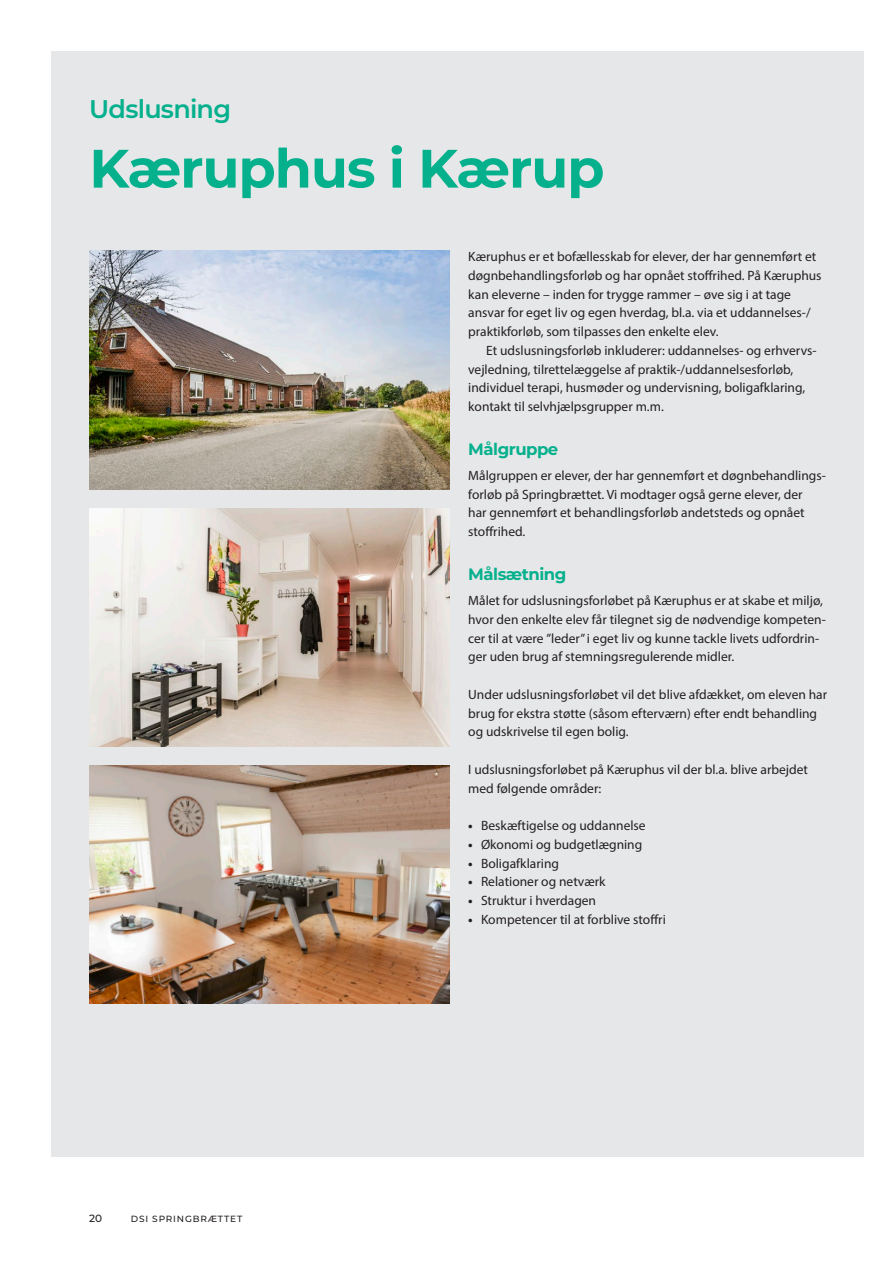
<style>
.page{position:relative;width:893px;height:1263px;background:#fff}
.page>*{position:absolute;margin:0;border:0;box-sizing:border-box;transform-origin:0 0}
.Overskrift_3{font:700 54px "Montserrat";letter-spacing:-.02em;color:#05b08d}
.Stor_underrubrik{font:600 25.5px "Montserrat";letter-spacing:-.03em;color:#05b08d}
.Mellemrubrik{font:700 16.5px "Montserrat";letter-spacing:-.03em;color:#05b08d}
.Brød_u_indryk{font:13.5px/18.8px "Myriad Pro";color:#231f20}
.Brød{font:13.5px/18.8px "Myriad Pro";color:#231f20}
.t1{font:500 10.5px "Montserrat";color:#231f20}
.t2{font:500 9px "Montserrat";letter-spacing:.09em;color:#231f20}
.s1{font-weight:700}
</style>
<div class="page">
<div style="left:51px;top:51px;width:812px;height:1106px;background:#e6e7e9"></div>
<img style="left:89px;top:251px;width:361px;height:238px">
<img style="left:89px;top:508px;width:361px;height:238px">
<img style="left:89px;top:765px;width:361px;height:238px">
<p class="Stor_underrubrik" style="left:89px;top:91px;width:143px">Udslusning</p>
<p class="Overskrift_3" style="left:89px;top:130px;width:517px">Kæruphus i Kærup</p>
<p class="t1" style="left:89px;top:1211px;width:14px">20</p>
<p class="t2" style="left:131px;top:1212px;width:113px">DSI SPRINGBRÆTTET</p>
<p class="Brød_u_indryk" style="left:468px;top:247px;width:355px">Kæruphus er et bofællesskab for elever, der har gennemført et døgnbehandlingsforløb og har opnået stoffrihed. På Kæruphus kan eleverne – inden for trygge rammer – øve sig i at tage ansvar for eget liv og egen hverdag, bl.a. via et uddannelses-/ praktikforløb, som tilpasses den enkelte elev.</p>
<p class="Brød" style="left:468px;top:341px;width:350px;text-indent:18px">Et udslusningsforløb inkluderer: uddannelses- og erhvervs&shy;vejledning, tilrettelæggelse af praktik-/uddannelsesforløb, individuel terapi, husmøder og undervisning, boligafklaring, kontakt til selvhjælpsgrupper m.m.</p>
<p class="Mellemrubrik" style="left:468px;top:437px;width:92px">Målgruppe</p>
<p class="Brød_u_indryk" style="left:468px;top:466px;width:359px">Målgruppen er elever, der har gennemført et døgnbehandlings&shy;forløb på Springbrættet. Vi modtager også gerne elever, der<br>har gennemført et behandlingsforløb andetsteds og opnået stoffrihed.</p>
<p class="Mellemrubrik" style="left:468px;top:562px;width:100px">Målsætning</p>
<p class="Brød_u_indryk" style="left:468px;top:591px;width:359px">Målet for udslusningsforløbet på Kæruphus er at skabe et miljø, hvor den enkelte elev får tilegnet sig de nødvendige kompeten&shy;cer til at være ”leder” i eget liv og kunne tackle livets udfordrin&shy;ger uden brug af stemningsregulerende midler.</p>
<p class="Brød_u_indryk" style="left:468px;top:685px;width:360px">Under udslusningsforløbet vil det blive afdækket, om eleven har brug for ekstra støtte (såsom efterværn) efter endt behandling og udskrivelse til egen bolig.</p>
<p class="Brød_u_indryk" style="left:468px;top:760px;width:341px">I udslusningsforløbet på Kæruphus vil der bl.a. blive arbejdet med følgende områder:</p>
<p class="Brød_u_indryk" style="left:468px;top:816px;width:179px"><span class="s1">•</span> Beskæftigelse og uddannelse</p>
<p class="Brød_u_indryk" style="left:468px;top:835px;width:176px"><span class="s1">•</span> Økonomi og budgetlægning</p>
<p class="Brød_u_indryk" style="left:468px;top:853px;width:92px"><span class="s1">•</span> Boligafklaring</p>
<p class="Brød_u_indryk" style="left:468px;top:872px;width:139px"><span class="s1">•</span> Relationer og netværk</p>
<p class="Brød_u_indryk" style="left:468px;top:891px;width:129px"><span class="s1">•</span> Struktur i hverdagen</p>
<p class="Brød_u_indryk" style="left:468px;top:910px;width:199px"><span class="s1">•</span> Kompetencer til at forblive stoffri</p>
</div>
